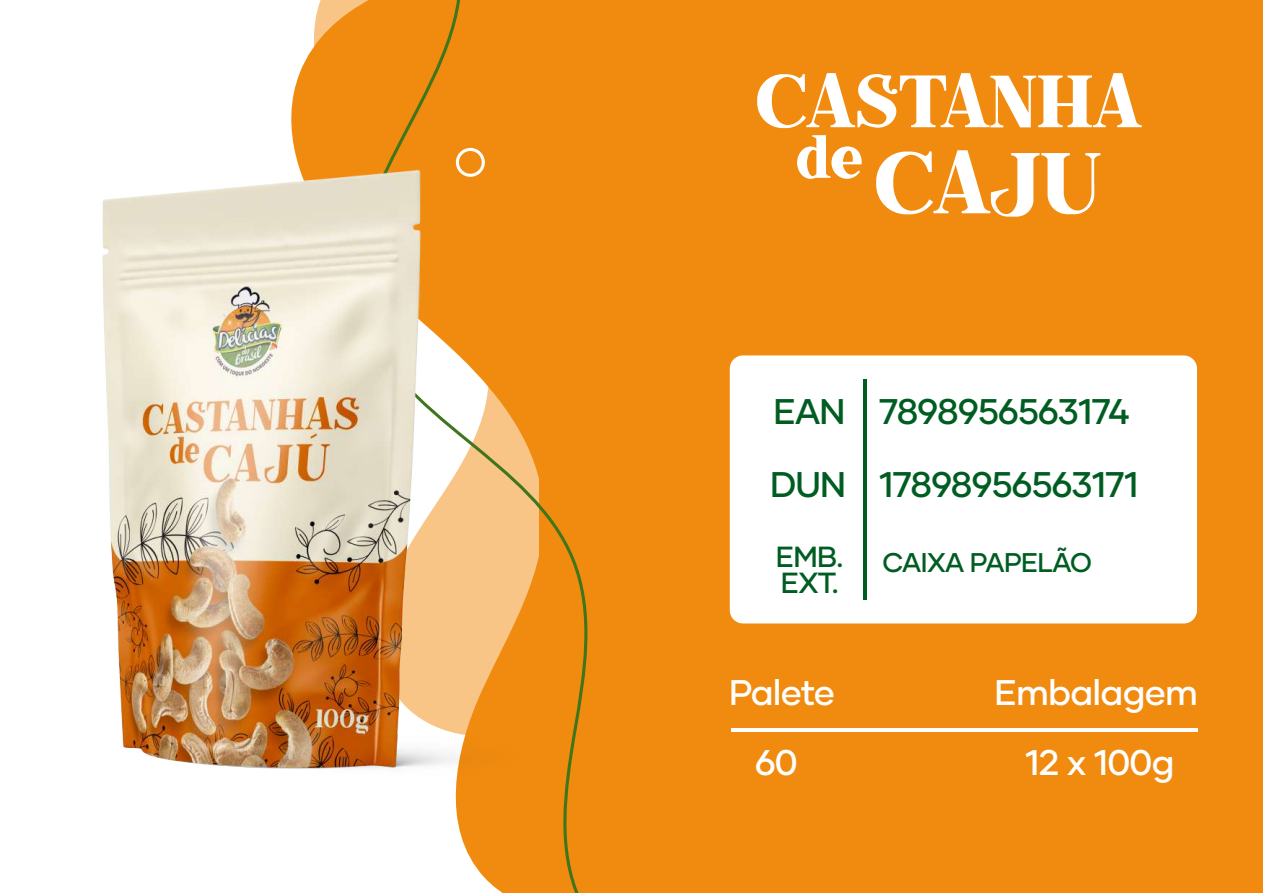
<style>
.page{position:relative;width:1263px;height:893px;background:#fff}
.page>*{position:absolute;margin:0;border:0;box-sizing:border-box;transform-origin:0 0}
.t1{font:115.65px "HEROES Regular";color:#fff}
.t2{font:99.3px "HEROES Regular";color:#fff}
.t3{font:81.9px "HEROES Regular";color:#fff}
.t4{font:500 35.55px/73.2px "Gilmer";letter-spacing:-.02em;color:#005d22}
.t5{font:500 35.55px "Gilmer";letter-spacing:-.02em;color:#fff}
.t6{font:500 29.1px/25.2px "Gilmer";letter-spacing:-.02em;color:#005d22}
.t7{font:500 27px "Gilmer";letter-spacing:-.02em;color:#005d22}
</style>
<div class="page">
<div style="left:539px;top:0;width:724px;height:893px;background:#f18b0f"></div>
<svg style="left:291px;top:0;width:586px;height:732px"></svg>
<svg style="left:346px;top:0;width:375px;height:893px"></svg>
<img style="left:102px;top:113px;width:509px;height:715px">
<hr style="left:731px;top:728px;width:467px;height:3px;background:#fff">
<div style="left:730px;top:355px;width:467px;height:268px;background:#fff;border-radius:13px"></div>
<hr style="left:863px;top:379px;width:3px;height:221px;background:#005d22">
<h2 class="t2" style="left:755px;top:57px;width:388px">CASTANHA</h2>
<h1 class="t1" style="left:874px;top:132px;width:229px">CAJU</h1>
<h3 class="t3" style="left:795px;top:120px;width:70px">de</h3>
<p class="t4" style="left:770px;top:374px;width:361px">EAN 7898956563174<br>DUN</p>
<p class="t4" style="left:879px;top:448px;width:261px">17898956563171</p>
<p class="t6" style="left:776px;top:544px;width:69px">EMB.<br>EXT.</p>
<p class="t7" style="left:882px;top:546px;width:211px">CAIXA PAPELÃO</p>
<p class="t5" style="left:729px;top:670px;width:107px">Palete</p>
<p class="t5" style="left:994px;top:670px;width:205px">Embalagem</p>
<p class="t5" style="left:755px;top:740px;width:44px">60</p>
<p class="t5" style="left:1025px;top:740px;width:151px">12 x 100g</p>
</div>
